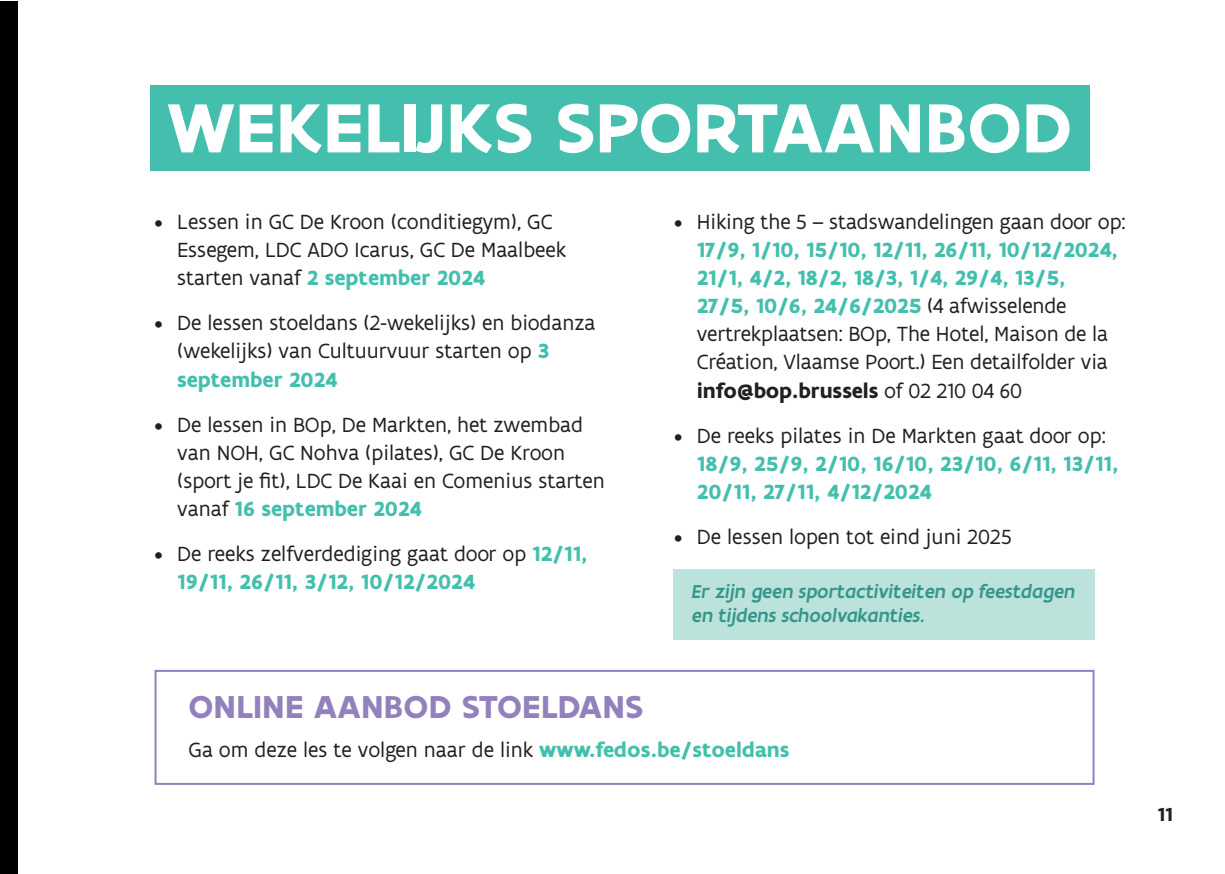
<style>
.page{position:relative;width:1225px;height:874px;background:#fff}
.page>*{position:absolute;margin:0;border:0;box-sizing:border-box;transform-origin:0 0}
.titel{font:700 74.4px "Flanders Art Sans";color:#fff}
.tusseltitel{font:700 34px "Flanders Art Sans";letter-spacing:.005em;color:#9281bc}
.tekst{font:22px/28px "Flanders Art Sans";color:#231f20}
.t1{font:700 22px/28px "Flanders Art Sans";color:#44bfae}
.nieuw{font:italic 500 20px/24px "Flanders Art Sans";color:#339689}
.t2{font:700 20px "Flanders Art Sans";color:#231f20}
.s1{font-weight:700;color:#44bfae}
.s2{font-weight:700}
.s3{font-weight:400;color:#231f20}
</style>
<div class="page">
<div style="left:673px;top:569px;width:421px;height:70px;background:#bbe2db"></div>
<div style="left:0;top:1px;width:17px;height:871px;background:#000"></div>
<div style="left:150px;top:85px;width:939px;height:86px;background:#44bfae"></div>
<div style="left:154px;top:669px;width:940px;height:115px;border:2px solid #9281bc"></div>
<p class="titel" style="left:167px;top:81px;width:907px">WEKELIJKS SPORTAANBOD</p>
<p class="tekst" style="left:177px;top:207px;width:390px;text-indent:-23px">• Lessen in GC De Kroon (conditiegym), GC<br>Essegem, LDC ADO Icarus, GC De Maalbeek starten vanaf <span class="s1">2 september 2024</span></p>
<p class="tekst" style="left:177px;top:309px;width:420px;text-indent:-23px">• De lessen stoeldans (2-wekelijks) en biodanza (wekelijks) van Cultuurvuur starten op <span class="s1">3 september 2024</span></p>
<p class="tekst" style="left:177px;top:410px;width:429px;text-indent:-23px">• De lessen in BOp, De Markten, het zwembad van NOH, GC Nohva (pilates), GC De Kroon (sport je fit), LDC De Kaai en Comenius starten vanaf <span class="s1">16 september 2024</span></p>
<p class="tekst" style="left:177px;top:539px;width:412px;text-indent:-23px">• De reeks zelfverdediging gaat door op <span class="s1">12/11,<br>19/11, 26/11, 3/12, 10/12/2024</span></p>
<p class="tekst" style="left:697px;top:207px;width:430px;text-indent:-23px">• Hiking the 5 – stadswandelingen gaan door op:<br><span class="s1">17/9, 1/10, 15/10, 12/11, 26/11, 10/12/2024, 21/1, 4/2, 18/2, 18/3, 1/4, 29/4, 13/5,<br>27/5, 10/6, 24/6/2025</span> (4 afwisselende vertrekplaatsen: BOp, The Hotel, Maison de la Création, Vlaamse Poort.) Een detailfolder via <span class="s2">info@bop.brussels</span> of 02 210 04 60</p>
<p class="t1" style="left:697px;top:421px;width:423px;text-indent:-23px"><span class="s3">• De reeks pilates in De Markten gaat door op:<br></span>18/9, 25/9, 2/10, 16/10, 23/10, 6/11, 13/11,<br>20/11, 27/11, 4/12/2024</p>
<p class="tekst" style="left:674px;top:522px;width:339px">• De lessen lopen tot eind juni 2025</p>
<p class="nieuw" style="left:692px;top:579px;width:385px">Er zijn geen sportactiviteiten op feestdagen en tijdens schoolvakanties.</p>
<p class="tusseltitel" style="left:188px;top:685px;width:456px">ONLINE AANBOD STOELDANS</p>
<p class="tekst" style="left:188px;top:735px;width:603px">Ga om deze les te volgen naar de link <span class="s1">www.fedos.be/stoeldans</span></p>
<p class="t2" style="left:1157px;top:801px;width:17px">11</p>
</div>
